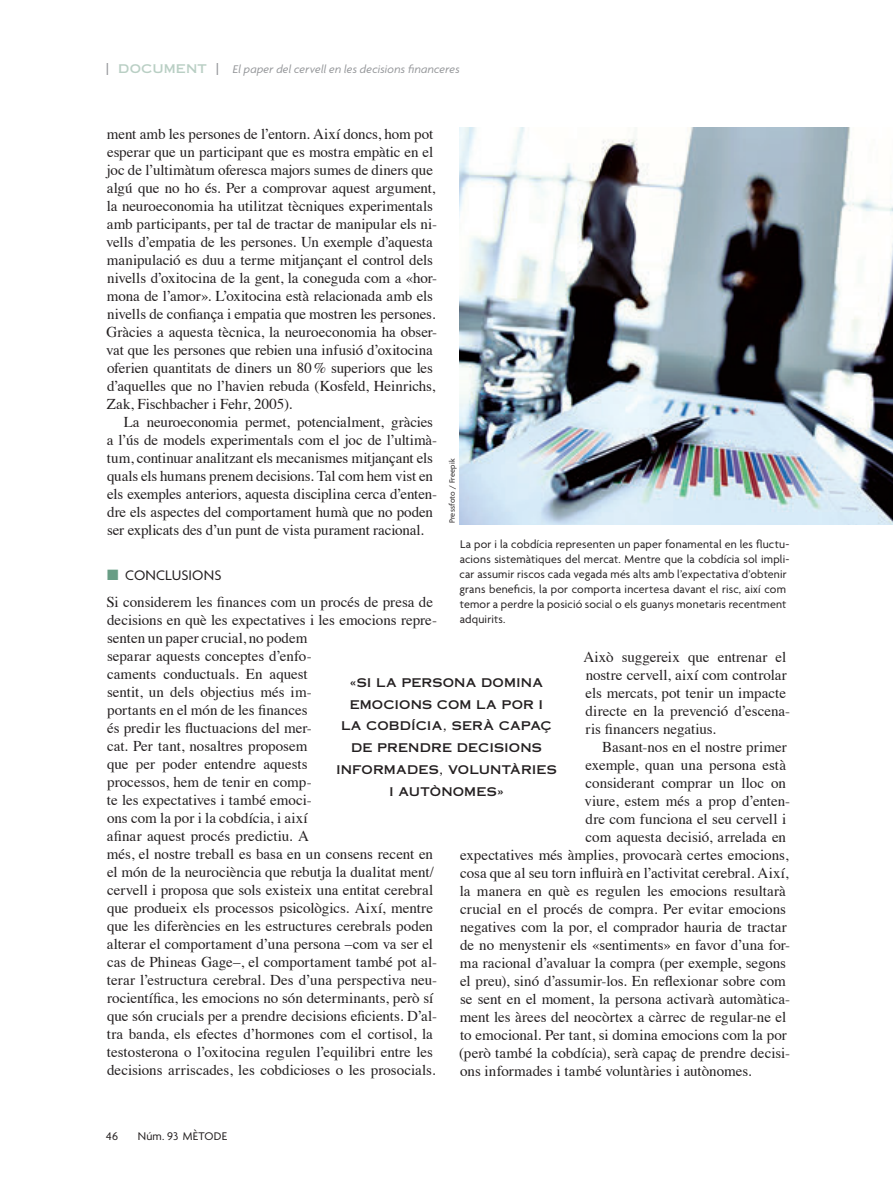
<style>
.page{position:relative;width:893px;height:1191px;background:#fff}
.page>*{position:absolute;margin:0;border:0;box-sizing:border-box;transform-origin:0 0}
.t1{font:15px/18px "Times";color:#231f20}
.t2{font:15px "Agenda";letter-spacing:.005em;color:#231f20}
.t3{font:12px/15px "Agenda";letter-spacing:.015em;color:#231f20}
.t4{font:12px/21.8px "Copperplate Thirty One AB";letter-spacing:.01em;color:#231f20;text-align:center}
.t5{font:italic 12px "Agenda";letter-spacing:.015em;color:#939598}
.t6{font:8.25px "Agenda";letter-spacing:.015em;color:#231f20}
.s1{font-family:"Copperplate Thirty One AB";font-style:normal}
.s2{font-family:"Copperplate Thirty One AB";font-style:normal;color:#b9cfc4}
.s3{color:#689d85}
</style>
<div class="page">
<img style="left:459px;top:127px;width:434px;height:397px">
<p class="t5" style="left:106px;top:62px;width:355px"><span class="s1">|</span> <span class="s2">DOCUMENT</span> <span class="s1">|</span> El paper del cervell en les decisions financeres</p>
<p class="t1" style="left:106px;top:123px;width:333px">ment amb les persones de l’entorn. Així doncs, hom pot esperar que un participant que es mostra empàtic en el joc de l’ultimàtum oferesca majors sumes de diners que algú que no ho és. Per a comprovar aquest argument, la neuroeconomia ha utilitzat tècniques experimentals amb participants, per tal de tractar de manipular els ni&shy;vells d’empatia de les persones. Un exemple d’aquesta manipulació es duu a terme mitjançant el control dels nivells d’oxitocina de la gent, la coneguda com a «hor&shy;mona de l’amor». L’oxitocina està relacionada amb els nivells de confiança i empatia que mostren les persones.<br>Gràcies a aquesta tècnica, la neuroeconomia ha obser&shy;vat que les persones que rebien una infusió d’oxitocina oferien quantitats de diners un 80% superiors que les d’aquelles que no l’havien rebuda (Kosfeld, Heinrichs, Zak, Fischbacher i Fehr, 2005).</p>
<p class="t1" style="left:107px;top:411px;width:332px;text-indent:17px">La neuroeconomia permet, potencialment, gràcies a l’ús de models experimentals com el joc de l’ultimà&shy;tum, continuar analitzant els mecanismes mitjançant els quals els humans prenem decisions. Tal com hem vist en els exemples anteriors, aquesta disciplina cerca d’enten&shy;dre els aspectes del comportament humà que no poden ser explicats des d’un punt de vista purament racional.</p>
<p class="t2" style="left:107px;top:566px;width:116px"><span class="s3">■</span> CONCLUSIONS</p>
<p class="t1" style="left:107px;top:591px;width:332px">Si considerem les finances com un procés de presa de decisions en què les expectatives i les emocions repre&shy;senten un paper crucial, no podem<br>separar aquests conceptes d’enfo-<br>caments conductuals. En aquest<br>sentit, un dels objectius més im-<br>portants en el món de les finances<br>és predir les fluctuacions del mer-<br>cat. Per tant, nosaltres proposem<br>que per poder entendre aquests<br>processos, hem de tenir en comp-<br>te les expectatives i també emoci-<br>ons com la por i la cobdícia, i així<br>afinar aquest procés predictiu. A<br>més, el nostre treball es basa en un consens recent en el món de la neurociència que rebutja la dualitat ment/ cervell i proposa que sols existeix una entitat cerebral que produeix els processos psicològics. Així, mentre que les diferències en les estructures cerebrals poden alterar el comportament d’una persona –com va ser el cas de Phineas Gage–, el comportament també pot al&shy;terar l’estructura cerebral. Des d’una perspectiva neu&shy;rocientífica, les emocions no són determinants, però sí que són crucials per a prendre decisions eficients. D’al&shy;tra banda, els efectes d’hormones com el cortisol, la testosterona o l’oxitocina regulen l’equilibri entre les decisions arriscades, les cobdicioses o les prosocials.</p>
<p class="t6" style="left:447px;top:523px;width:66px;rotate:-90deg">Pressfoto / Freepik</p>
<p class="t3" style="left:459px;top:536px;width:331px">La por i la cobdícia representen un paper fonamental en les fluctu&shy;acions sistemàtiques del mercat. Mentre que la cobdícia sol impli&shy;car assumir riscos cada vegada més alts amb l’expectativa d’obtenir grans beneficis, la por comporta incertesa davant el risc, així com temor a perdre la posició social o els guanys monetaris recentment adquirits.</p>
<p class="t1" style="left:583px;top:646px;width:208px">Això suggereix que entrenar el nostre cervell, així com controlar els mercats, pot tenir un impacte directe en la prevenció d’escena&shy;ris financers negatius.</p>
<p class="t1" style="left:602px;top:736px;width:186px">Basant-nos en el nostre primer</p>
<p class="t1" style="left:585px;top:754px;width:202px">exemple, quan una persona està</p>
<p class="t1" style="left:585px;top:772px;width:202px">considerant comprar un lloc on</p>
<p class="t1" style="left:584px;top:790px;width:207px">viure, estem més a prop d’enten-</p>
<p class="t1" style="left:585px;top:808px;width:202px">dre com funciona el seu cervell i</p>
<p class="t1" style="left:585px;top:826px;width:202px">com aquesta decisió, arrelada en</p>
<p class="t1" style="left:460px;top:844px;width:330px">expectatives més àmplies, provocarà certes emocions,</p>
<p class="t1" style="left:460px;top:862px;width:330px">cosa que al seu torn influirà en l’activitat cerebral. Així,</p>
<p class="t1" style="left:460px;top:880px;width:328px">la manera en què es regulen les emocions resultarà</p>
<p class="t1" style="left:460px;top:898px;width:327px">crucial en el procés de compra. Per evitar emocions</p>
<p class="t1" style="left:460px;top:916px;width:328px">negatives com la por, el comprador hauria de tractar</p>
<p class="t1" style="left:460px;top:934px;width:332px">de no menystenir els «sentiments» en favor d’una for-</p>
<p class="t1" style="left:460px;top:952px;width:327px">ma racional d’avaluar la compra (per exemple, segons</p>
<p class="t1" style="left:460px;top:970px;width:327px">el preu), sinó d’assumir-los. En reflexionar sobre com</p>
<p class="t1" style="left:460px;top:988px;width:332px">se sent en el moment, la persona activarà automàtica-</p>
<p class="t1" style="left:460px;top:1006px;width:328px">ment les àrees del neocòrtex a càrrec de regular-ne el</p>
<p class="t1" style="left:460px;top:1024px;width:328px">to emocional. Per tant, si domina emocions com la por</p>
<p class="t1" style="left:459px;top:1042px;width:333px">(però també la cobdícia), serà capaç de prendre decisi-</p>
<p class="t1" style="left:460px;top:1060px;width:293px">ons informades i també voluntàries i autònomes.</p>
<p class="t4" style="left:336px;top:671px;width:222px">«SI LA PERSONA DOMINA<br>EMOCIONS COM LA POR I<br>LA COBDÍCIA, SERÀ CAPAÇ<br>DE PRENDRE DECISIONS<br>INFORMADES, VOLUNTÀRIES<br>I AUTÒNOMES»</p>
<p class="t3" style="left:106px;top:1128px;width:13px">46</p>
<p class="t3" style="left:138px;top:1128px;width:91px">Núm. 93 MÈTODE</p>
</div>
